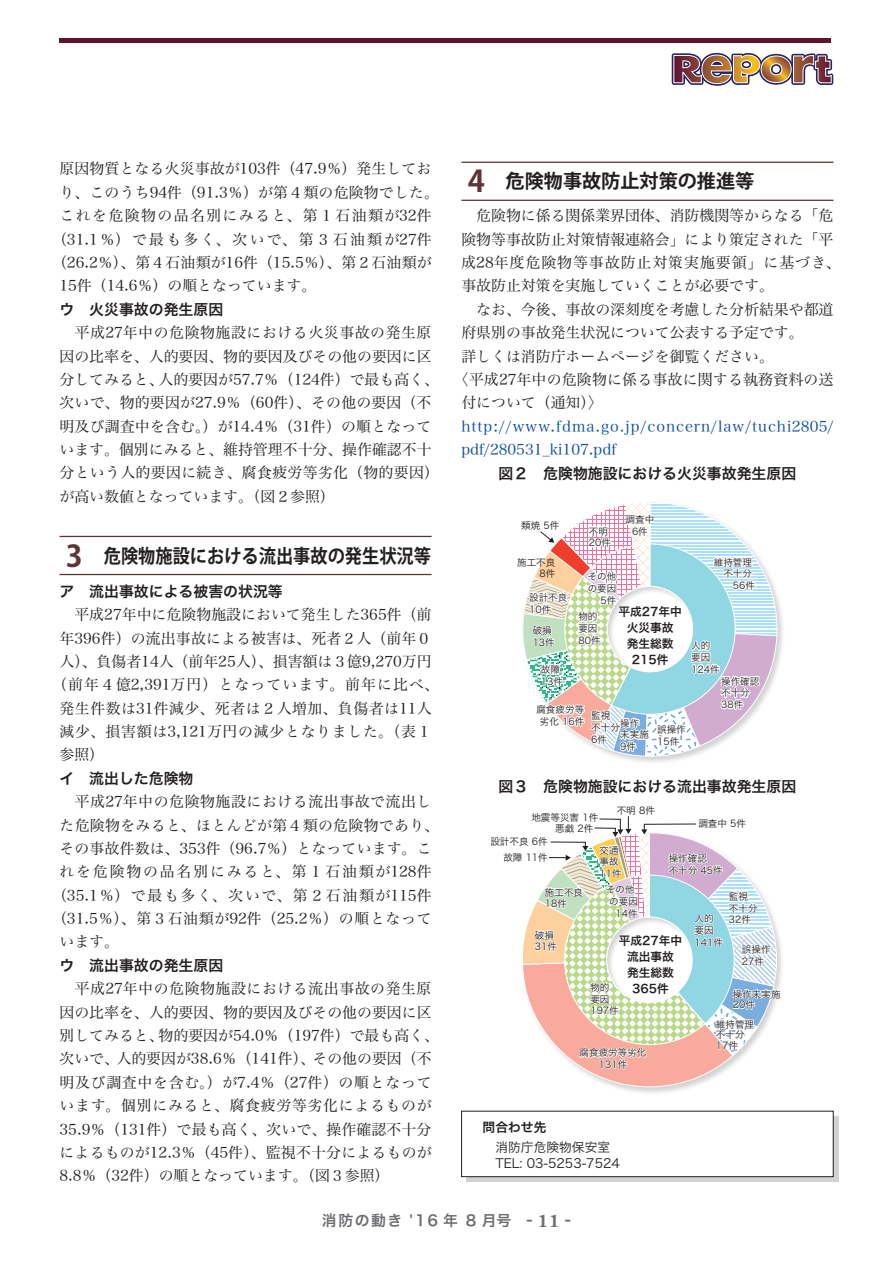
<style>
.page{position:relative;width:893px;height:1263px;background:#fff}
.page>*{position:absolute;margin:0;border:0;box-sizing:border-box;transform-origin:0 0}
.t1{font:700 19.2px "Koz Go Pro";color:#231f20;scale:.9 1}
.t2{font:700 19.2px "Koz Go Pro";color:#231f20}
.t3{font:14.85px/23.4px "Hira Min Pro N W3";letter-spacing:.005em;color:#231f20}
.t4{font:14.85px "Hira Kaku Pro N W6";color:#231f20}
.t5{font:14.85px/23.4px "Hira Min Pro N W3";letter-spacing:.065em;color:#0d4da1}
.t6{font:14.85px "Hira Min Pro N W3";letter-spacing:.05em;color:#231f20}
.t7{font:14.85px "Hira Min Pro N W3";letter-spacing:.04em;color:#231f20}
.t8{font:14.85px "Hira Min Pro N W3";letter-spacing:.075em;color:#231f20}
.t9{font:14.85px "Hira Min Pro N W3";letter-spacing:.11em;color:#231f20}
.t10{font:14.85px "Hira Min Pro N W3";letter-spacing:.15em;color:#231f20}
.t11{font:14.85px "Hira Min Pro N W3";letter-spacing:.025em;color:#231f20}
.t12{font:14.85px "Hira Min Pro N W3";letter-spacing:.065em;color:#231f20}
.t13{font:14.85px "Hira Min Pro N W3";letter-spacing:.125em;color:#231f20}
.t14{font:14.85px "Hira Min Pro N W3";letter-spacing:.095em;color:#231f20}
.t15{font:14.85px "Hira Kaku Pro W6";letter-spacing:.1em;color:#6c6d70}
.t16{font:12.75px/15.9px "Hira Kaku Pro N W3";color:#231f20}
.t17{font:12.75px "Hira Kaku Pro N W6";color:#231f20}
.t18{font:11.7px/15.9px "Hira Kaku Pro N W6";color:#231f20;text-align:center}
.t19{font:9.6px/11.7px "Hira Kaku Pro N W3";color:#231f20}
.s1{font-size:29.7px;color:#603336}
.s2{font-family:"Century Old Style Std";font-weight:700;font-size:16.95px}
</style>
<div class="page">
<svg style="left:467px;top:1116px;width:372px;height:66px;background:#c8c9ca"></svg>
<div style="left:462px;top:1111px;width:371px;height:66px;background:#fff"></div>
<div style="left:461px;top:1111px;width:372px;height:66px;border:1px solid #231f20"></div>
<hr style="left:60px;top:536px;width:372px;height:1px;background:#603336">
<hr style="left:60px;top:574px;width:372px;height:1px;background:#603336">
<hr style="left:461px;top:162px;width:372px;height:1px;background:#603336">
<hr style="left:461px;top:200px;width:372px;height:1px;background:#603336">
<img style="left:777px;top:596px;width:6px;height:74px">
<svg style="left:523px;top:502px;width:254px;height:260px"></svg>
<svg style="left:523px;top:816px;width:258px;height:277px"></svg>
<div style="left:60px;top:38px;width:771px;height:5px;background:#62132f"></div>
<svg style="left:671px;top:52px;width:162px;height:34px"></svg>
<p class="t3" style="left:60px;top:156px;width:373px">原因物質となる火災事故が103件（47.9％）発生してお</p>
<p class="t3" style="left:60px;top:179px;width:381px">り、このうち94件（91.3％）が第４類の危険物でした。</p>
<p class="t14" style="left:60px;top:203px;width:374px">これを危険物の品名別にみると、第１石油類が32件</p>
<p class="t10" style="left:52px;top:226px;width:381px">（31.1％）で最も多く、次いで、第３石油類が27件</p>
<p class="t3" style="left:52px;top:249px;width:381px">（26.2％）、第４石油類が16件（15.5％）、第２石油類が</p>
<p class="t3" style="left:60px;top:273px;width:258px">15件（14.6％）の順となっています。</p>
<p class="t4" style="left:60px;top:296px;width:165px">ウ　火災事故の発生原因</p>
<p class="t3" style="left:60px;top:319px;width:381px">　平成27年中の危険物施設における火災事故の発生原因の比率を、人的要因、物的要因及びその他の要因に区分してみると、人的要因が57.7％（124件）で最も高く、次いで、物的要因が27.9％（60件）、その他の要因（不明及び調査中を含む。）が14.4％（31件）の順となっています。個別にみると、維持管理不十分、操作確認不十分という人的要因に続き、腐食疲労等劣化（物的要因）が高い数値となっています。（図２参照）</p>
<p class="t1" style="left:66px;top:543px;width:407px"><span class="s1">3</span> 危険物施設における流出事故の発生状況等</p>
<p class="t4" style="left:60px;top:578px;width:225px">ア　流出事故による被害の状況等</p>
<p class="t3" style="left:60px;top:601px;width:373px">　平成27年中に危険物施設において発生した365件（前</p>
<p class="t3" style="left:60px;top:625px;width:373px">年396件）の流出事故による被害は、死者２人（前年０</p>
<p class="t3" style="left:60px;top:648px;width:374px">人）、負傷者14人（前年25人）、損害額は３億9,270万円</p>
<p class="t8" style="left:52px;top:672px;width:388px">（前年４億2,391万円）となっています。前年に比べ、</p>
<p class="t7" style="left:60px;top:695px;width:374px">発生件数は31件減少、死者は２人増加、負傷者は11人</p>
<p class="t6" style="left:60px;top:719px;width:374px">減少、損害額は3,121万円の減少となりました。（表１</p>
<p class="t3" style="left:60px;top:742px;width:46px">参照）</p>
<p class="t4" style="left:60px;top:765px;width:135px">イ　流出した危険物</p>
<p class="t7" style="left:60px;top:789px;width:373px">　平成27年中の危険物施設における流出事故で流出し</p>
<p class="t11" style="left:60px;top:812px;width:381px">た危険物をみると、ほとんどが第４類の危険物であり、</p>
<p class="t3" style="left:60px;top:835px;width:373px">その事故件数は、353件（96.7％）となっています。こ</p>
<p class="t13" style="left:60px;top:859px;width:373px">れを危険物の品名別にみると、第１石油類が128件</p>
<p class="t9" style="left:52px;top:882px;width:381px">（35.1％）で最も多く、次いで、第２石油類が115件</p>
<p class="t6" style="left:52px;top:906px;width:381px">（31.5％）、第３石油類が92件（25.2％）の順となって</p>
<p class="t3" style="left:60px;top:929px;width:61px">います。</p>
<p class="t4" style="left:60px;top:952px;width:165px">ウ　流出事故の発生原因</p>
<p class="t3" style="left:60px;top:976px;width:381px">　平成27年中の危険物施設における流出事故の発生原因の比率を、人的要因、物的要因及びその他の要因に区別してみると、物的要因が54.0％（197件）で最も高く、次いで、人的要因が38.6％（141件）、その他の要因（不明及び調査中を含む。）が7.4％（27件）の順となっています。個別にみると、腐食疲労等劣化によるものが<br>35.9％（131件）で最も高く、次いで、操作確認不十分によるものが12.3％（45件）、監視不十分によるものが<br>8.8％（32件）の順となっています。（図３参照）</p>
<p class="t2" style="left:468px;top:169px;width:288px"><span class="s1">4</span> 危険物事故防止対策の推進等</p>
<p class="t3" style="left:461px;top:203px;width:374px">　危険物に係る関係業界団体、消防機関等からなる「危</p>
<p class="t3" style="left:461px;top:226px;width:374px">険物等事故防止対策情報連絡会」により策定された「平</p>
<p class="t12" style="left:461px;top:250px;width:381px">成28年度危険物等事故防止対策実施要領」に基づき、</p>
<p class="t3" style="left:461px;top:273px;width:314px">事故防止対策を実施していくことが必要です。</p>
<p class="t3" style="left:461px;top:296px;width:374px">　なお、今後、事故の深刻度を考慮した分析結果や都道</p>
<p class="t3" style="left:461px;top:320px;width:344px">府県別の事故発生状況について公表する予定です。</p>
<p class="t3" style="left:461px;top:343px;width:314px">詳しくは消防庁ホームページを御覧ください。</p>
<p class="t3" style="left:454px;top:366px;width:381px">〈平成27年中の危険物に係る事故に関する執務資料の送</p>
<p class="t3" style="left:461px;top:390px;width:143px">付について（通知）〉</p>
<p class="t5" style="left:461px;top:413px;width:374px">http://www.fdma.go.jp/concern/law/tuchi2805/ pdf/280531_ki107.pdf</p>
<p class="t4" style="left:499px;top:460px;width:299px">図２　危険物施設における火災事故発生原因</p>
<p class="t19" style="left:521px;top:519px;width:40px">類焼 5件</p>
<p class="t19" style="left:589px;top:524px;width:24px">不明<br>20件</p>
<p class="t19" style="left:626px;top:513px;width:30px;text-align:center">調査中<br>6件</p>
<p class="t19" style="left:714px;top:555px;width:43px">維持管理　不十分　　56件</p>
<p class="t19" style="left:517px;top:556px;width:40px;text-align:right">施工不良<br>8件</p>
<p class="t19" style="left:588px;top:570px;width:30px;text-align:right">その他の要因<br>5件</p>
<p class="t19" style="left:529px;top:591px;width:40px">設計不良<br>10件</p>
<p class="t18" style="left:618px;top:603px;width:65px">平成27年中火災事故<br>発生総数<br>215件</p>
<p class="t19" style="left:578px;top:610px;width:24px">物的要因<br>80件</p>
<p class="t19" style="left:533px;top:624px;width:24px">破損<br>13件</p>
<p class="t19" style="left:691px;top:639px;width:30px">人的要因<br>124件</p>
<p class="t19" style="left:541px;top:663px;width:24px">故障<br>13件</p>
<p class="t19" style="left:721px;top:675px;width:40px">操作確認不十分<br>38件</p>
<p class="t19" style="left:536px;top:703px;width:49px;text-align:center">腐食疲労等劣化 16件</p>
<p class="t19" style="left:591px;top:709px;width:30px">監視不十分<br>6件</p>
<p class="t19" style="left:620px;top:717px;width:30px">操作未実施<br>9件</p>
<p class="t19" style="left:657px;top:723px;width:30px">誤操作<br>15件</p>
<p class="t4" style="left:499px;top:773px;width:299px">図３　危険物施設における流出事故発生原因</p>
<p class="t19" style="left:555px;top:811px;width:45px;line-height:10.9px;text-indent:-24px">地震等災害 1件悪戯 2件</p>
<p class="t19" style="left:617px;top:804px;width:40px">不明 8件</p>
<p class="t19" style="left:490px;top:835px;width:59px">設計不良 6件</p>
<p class="t19" style="left:503px;top:851px;width:46px">故障 11件</p>
<p class="t19" style="left:600px;top:843px;width:24px">交通事故<br>11件</p>
<p class="t19" style="left:698px;top:817px;width:49px">調査中 5件</p>
<p class="t19" style="left:669px;top:852px;width:56px">操作確認<br>不十分 45件</p>
<p class="t19" style="left:545px;top:885px;width:40px">施工不良<br>18件</p>
<p class="t19" style="left:535px;top:928px;width:24px">破損<br>31件</p>
<p class="t19" style="left:606px;top:883px;width:33px;text-align:center">その他の要因　14件</p>
<p class="t18" style="left:619px;top:932px;width:65px">平成27年中流出事故<br>発生総数<br>365件</p>
<p class="t19" style="left:590px;top:981px;width:30px">物的要因<br>197件</p>
<p class="t19" style="left:580px;top:1046px;width:68px;text-align:center">腐食疲労等劣化<br>131件</p>
<p class="t19" style="left:729px;top:890px;width:30px">監視不十分<br>32件</p>
<p class="t19" style="left:694px;top:912px;width:30px">人的要因<br>141件</p>
<p class="t19" style="left:742px;top:943px;width:30px">誤操作<br>27件</p>
<p class="t19" style="left:733px;top:988px;width:49px;line-height:10.6px">操作未実施<br>20件</p>
<p class="t19" style="left:716px;top:1018px;width:40px;line-height:10.6px">維持管理不十分<br>17件</p>
<p class="t17" style="left:483px;top:1115px;width:65px">問合わせ先</p>
<p class="t16" style="left:483px;top:1138px;width:139px">　消防庁危険物保安室　TEL: 03-5253-7524</p>
<p class="t15" style="left:322px;top:1207px;width:250px">消防の動き '16 年 8 月号 - <span class="s2">11</span> -</p>
</div>
